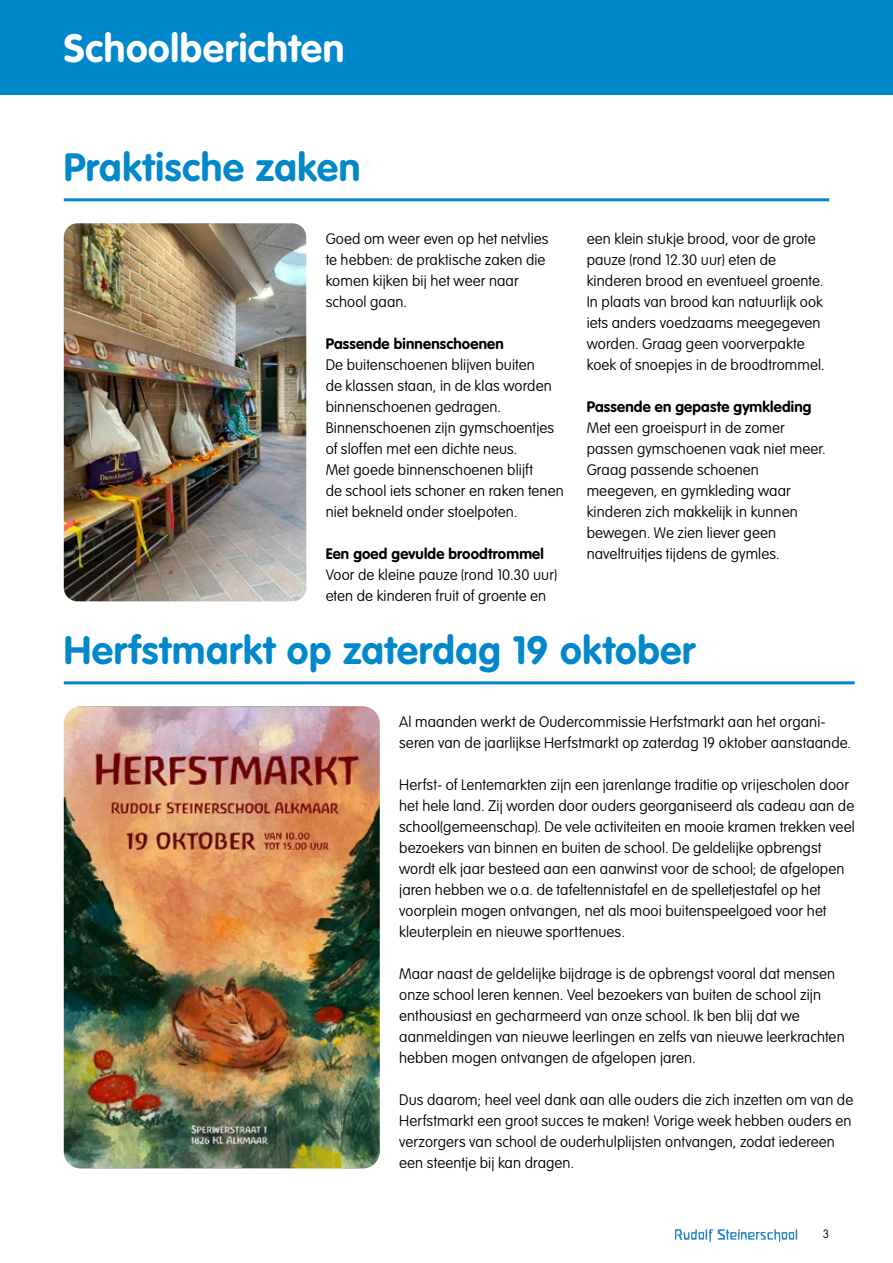
<style>
.page{position:relative;width:893px;height:1263px;background:#fff}
.page>*{position:absolute;margin:0;border:0;box-sizing:border-box;transform-origin:0 0}
.t1{font:700 39px "VAG Rounded Std";letter-spacing:.02em;color:#0088cb}
.t2{font:700 39px "VAG Rounded Std";letter-spacing:.02em;color:#fff}
.t3{font:100 15px/21px "VAG Rounded Std";letter-spacing:.01em;color:#000}
.t4{font:700 15px "VAG Rounded Std";letter-spacing:.015em;color:#000}
.t5{font:100 12px "VAG Rounded Std";color:#000}
</style>
<div class="page">
<div style="left:0;top:0;width:893px;height:94px;background:#0088cb"></div>
<hr style="left:64px;top:198px;width:765px;height:3px;background:#0088cb">
<img style="left:64px;top:223px;width:242px;height:378px">
<hr style="left:64px;top:681px;width:791px;height:3px;background:#0088cb">
<img style="left:64px;top:706px;width:316px;height:462px">
<svg style="left:675px;top:1229px;width:122px;height:13px"></svg>
<h1 class="t2" style="left:64px;top:25px;width:282px">Schoolberichten</h1>
<h1 class="t1" style="left:64px;top:145px;width:298px">Praktische zaken</h1>
<p class="t3" style="left:326px;top:229px;width:224px">Goed om weer even op het netvlies te hebben: de praktische zaken die komen kijken bij het weer naar school gaan.</p>
<p class="t4" style="left:326px;top:335px;width:180px">Passende binnenschoenen</p>
<p class="t3" style="left:326px;top:355px;width:240px">De buitenschoenen blijven buiten<br>de klassen staan, in de klas worden binnenschoenen gedragen.<br>Binnenschoenen zijn gymschoentjes of sloffen met een dichte neus.<br>Met goede binnenschoenen blijft<br>de school iets schoner en raken tenen niet bekneld onder stoelpoten.</p>
<p class="t4" style="left:326px;top:545px;width:220px">Een goed gevulde broodtrommel</p>
<p class="t3" style="left:326px;top:565px;width:233px">Voor de kleine pauze (rond 10.30 uur) eten de kinderen fruit of groente en</p>
<p class="t3" style="left:587px;top:229px;width:239px">een klein stukje brood, voor de grote pauze (rond 12.30 uur) eten de kinderen brood en eventueel groente.<br>In plaats van brood kan natuurlijk ook iets anders voedzaams meegegeven worden. Graag geen voorverpakte koek of snoepjes in de broodtrommel.</p>
<p class="t4" style="left:587px;top:398px;width:226px">Passende en gepaste gymkleding</p>
<p class="t3" style="left:587px;top:418px;width:241px">Met een groeispurt in de zomer passen gymschoenen vaak niet meer.<br>Graag passende schoenen meegeven, en gymkleding waar kinderen zich makkelijk in kunnen bewegen. We zien liever geen naveltruitjes tijdens de gymles.</p>
<h1 class="t1" style="left:64px;top:628px;width:633px">Herfstmarkt op zaterdag 19 oktober</h1>
<p class="t3" style="left:399px;top:712px;width:453px">Al maanden werkt de Oudercommissie Herfstmarkt aan het organi&shy;seren van de jaarlijkse Herfstmarkt op zaterdag 19 oktober aanstaande.</p>
<p class="t3" style="left:399px;top:775px;width:457px">Herfst- of Lentemarkten zijn een jarenlange traditie op vrijescholen door het hele land. Zij worden door ouders georganiseerd als cadeau aan de school(gemeenschap). De vele activiteiten en mooie kramen trekken veel bezoekers van binnen en buiten de school. De geldelijke opbrengst wordt elk jaar besteed aan een aanwinst voor de school; de afgelopen jaren hebben we o.a. de tafeltennistafel en de spelletjestafel op het voorplein mogen ontvangen, net als mooi buitenspeelgoed voor het kleuterplein en nieuwe sporttenues.</p>
<p class="t3" style="left:399px;top:964px;width:447px">Maar naast de geldelijke bijdrage is de opbrengst vooral dat mensen onze school leren kennen. Veel bezoekers van buiten de school zijn enthousiast en gecharmeerd van onze school. Ik ben blij dat we aanmeldingen van nieuwe leerlingen en zelfs van nieuwe leerkrachten hebben mogen ontvangen de afgelopen jaren.</p>
<p class="t3" style="left:399px;top:1090px;width:455px">Dus daarom; heel veel dank aan alle ouders die zich inzetten om van de Herfstmarkt een groot succes te maken! Vorige week hebben ouders en verzorgers van school de ouderhulplijsten ontvangen, zodat iedereen een steentje bij kan dragen.</p>
<p class="t5" style="left:823px;top:1227px;width:8px">3</p>
</div>
